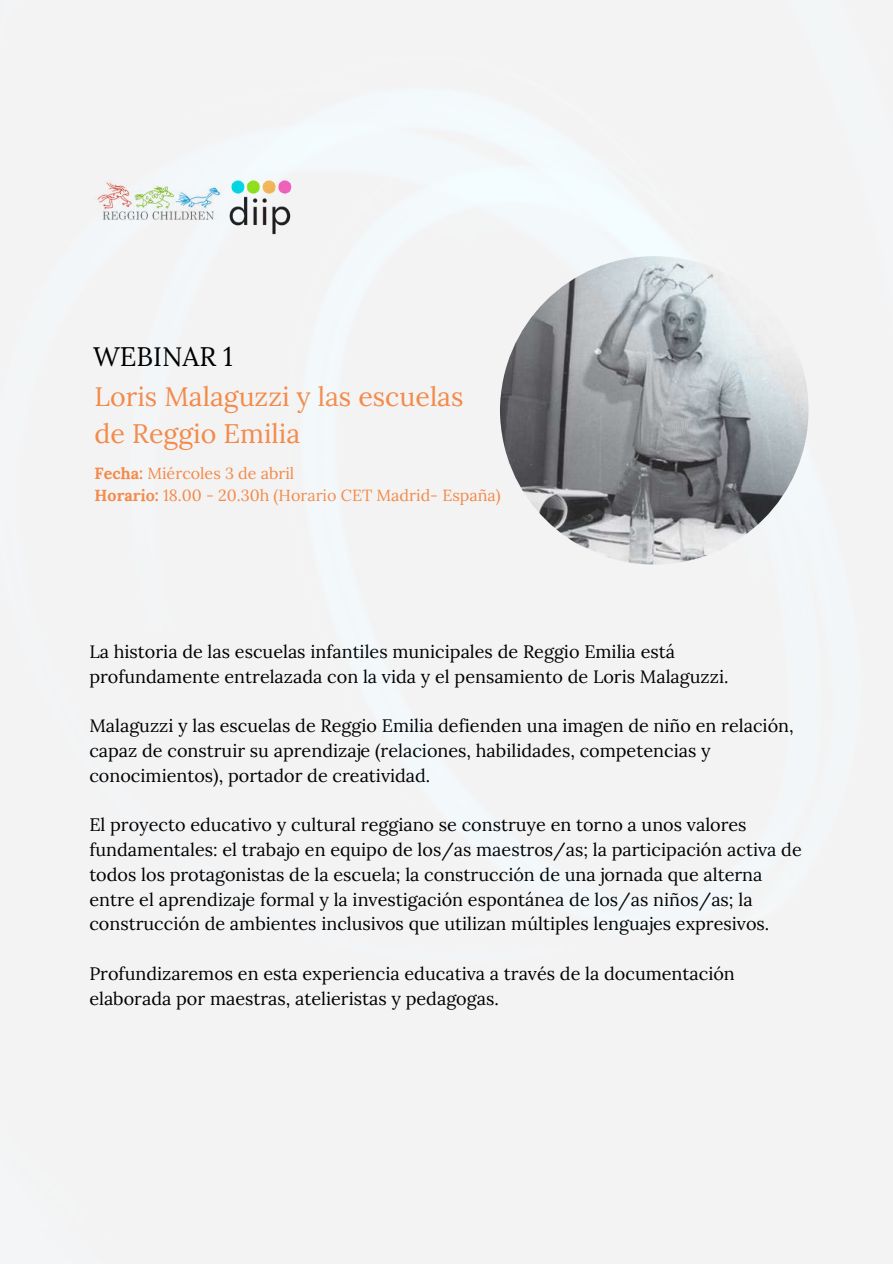
<style>
.page{position:relative;width:893px;height:1264px;background:#fff}
.page>*{position:absolute;margin:0;border:0;box-sizing:border-box;transform-origin:0 0}
.t1{font:26.7px/36.6px "Lora";color:#ff914d}
.t2{font:26.7px "Lora";color:#000}
.t3{font:18px/24.8px "Lora";color:#000}
.t4{font:16.05px/22px "Lora";color:#ff914d}
.s1{font-weight:700}
</style>
<div class="page">
<img style="left:0;top:0;width:892px;height:1263px">
<h1 class="t2" style="left:93px;top:339px;width:141px">WEBINAR 1</h1>
<h1 class="t1" style="left:95px;top:378px;width:370px">Loris Malaguzzi y las escuelas de Reggio Emilia</h1>
<p class="t4" style="left:95px;top:462px;width:407px"><span class="s1">Fecha:</span> Miércoles 3 de abril<br><span class="s1">Horario:</span> 18.00 - 20.30h (Horario CET Madrid- España)</p>
<p class="t3" style="left:89px;top:639px;width:640px">La historia de las escuelas infantiles municipales de Reggio Emilia está profundamente entrelazada con la vida y el pensamiento de Loris Malaguzzi.</p>
<p class="t3" style="left:89px;top:713px;width:705px">Malaguzzi y las escuelas de Reggio Emilia defienden una imagen de niño en relación, capaz de construir su aprendizaje (relaciones, habilidades, competencias y conocimientos), portador de creatividad.</p>
<p class="t3" style="left:89px;top:812px;width:713px">El proyecto educativo y cultural reggiano se construye en torno a unos valores fundamentales: el trabajo en equipo de los/as maestros/as; la participación activa de todos los protagonistas de la escuela; la construcción de una jornada que alterna entre el aprendizaje formal y la investigación espontánea de los/as niños/as; la construcción de ambientes inclusivos que utilizan múltiples lenguajes expresivos.</p>
<p class="t3" style="left:89px;top:960px;width:647px">Profundizaremos en esta experiencia educativa a través de la documentación elaborada por maestras, atelieristas y pedagogas.</p>
</div>
